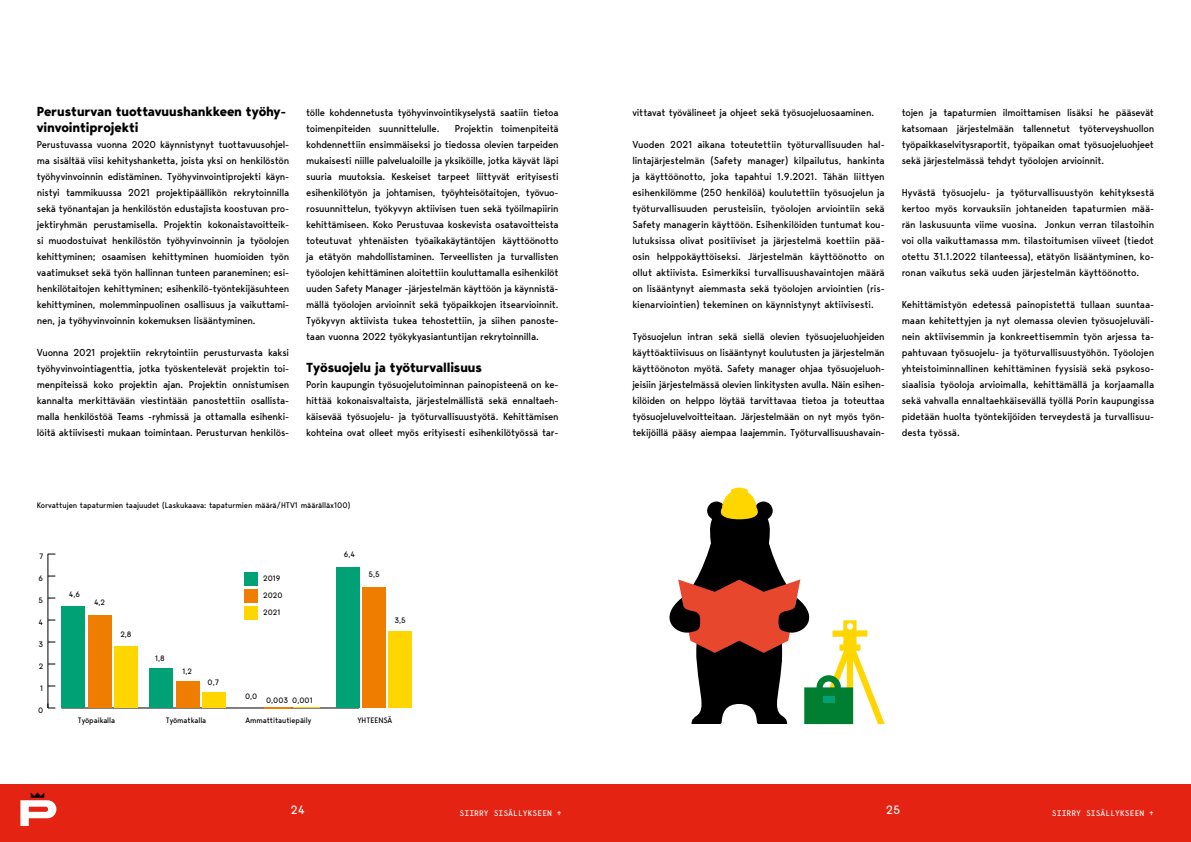
<style>
.page{position:relative;width:1191px;height:842px;background:#fff}
.page>*{position:absolute;margin:0;border:0;box-sizing:border-box;transform-origin:0 0}
.Otsikko_2{font:700 13px/16px "Bergen Text";letter-spacing:-.01em;color:#000}
.t1{font:12px "Bergen Mono";color:#fff}
.Leipis{font:10px/16px "Bergen Text";letter-spacing:-.02em;color:#000;text-align:justify}
.Kuvateksti{font:8px "Bergen Text";letter-spacing:-.01em;color:#000}
.t2{font:8px "Bergen Mono";color:#fff}
.t3{font:7.8px/16.8px "Bergen Text";color:#000}
</style>
<div class="page">
<div style="left:0;top:784px;width:1191px;height:58px;background:#e42313"></div>
<svg style="left:20px;top:793px;width:36px;height:33px"></svg>
<hr style="left:61px;top:708px;width:298px;height:1px;background:#000">
<hr style="left:48px;top:554px;width:1px;height:154px;background:#000">
<svg style="left:48px;top:703px;width:7px;height:6px"></svg>
<div style="left:388px;top:631px;width:24px;height:77px;background:#ffd600"></div>
<div style="left:362px;top:587px;width:24px;height:121px;background:#ef7d00"></div>
<div style="left:336px;top:567px;width:24px;height:141px;background:#00a174"></div>
<div style="left:202px;top:693px;width:24px;height:15px;background:#ffd600"></div>
<div style="left:176px;top:682px;width:24px;height:26px;background:#ef7d00"></div>
<div style="left:150px;top:668px;width:23px;height:40px;background:#00a174"></div>
<div style="left:114px;top:646px;width:24px;height:62px;background:#ffd600"></div>
<div style="left:88px;top:616px;width:24px;height:92px;background:#ef7d00"></div>
<div style="left:62px;top:607px;width:23px;height:101px;background:#00a174"></div>
<svg style="left:264px;top:707px;width:56px;height:2px"></svg>
<div style="left:244px;top:572px;width:14px;height:14px;background:#00a174"></div>
<div style="left:244px;top:589px;width:14px;height:14px;background:#ef7d00"></div>
<div style="left:244px;top:606px;width:14px;height:14px;background:#ffd600"></div>
<svg style="left:669px;top:488px;width:215px;height:236px"></svg>
<p class="Otsikko_2" style="left:37px;top:103px;width:250px">Perusturvan tuottavuushankkeen työhy&shy;vinvointiprojekti</p>
<p class="Leipis" style="left:37px;top:136px;width:254px">Perustuvassa vuonna 2020 käynnistynyt tuottavuusohjel&shy;ma sisältää viisi kehityshanketta, joista yksi on henkilöstön työhyvinvoinnin edistäminen. Työhyvinvointiprojekti käyn&shy;nistyi tammikuussa 2021 projektipäällikön rekrytoinnilla sekä työnantajan ja henkilöstön edustajista koostuvan pro&shy;jektiryhmän perustamisella. Projektin kokonaistavoitteik&shy;si muodostuivat henkilöstön työhyvinvoinnin ja työolojen kehittyminen; osaamisen kehittyminen huomioiden työn vaatimukset sekä työn hallinnan tunteen paraneminen; esi&shy;henkilötaitojen kehittyminen; esihenkilö-työntekijäsuhteen kehittyminen, molemminpuolinen osallisuus ja vaikuttami&shy;nen, ja työhyvinvoinnin kokemuksen lisääntyminen.</p>
<p class="Leipis" style="left:37px;top:344px;width:254px">Vuonna 2021 projektiin rekrytointiin perusturvasta kaksi työhyvinvointiagenttia, jotka työskentelevät projektin toi&shy;menpiteissä koko projektin ajan. Projektin onnistumisen kannalta merkittävään viestintään panostettiin osallista&shy;malla henkilöstöä Teams -ryhmissä ja ottamalla esihenki&shy;löitä aktiivisesti mukaan toimintaan. Perusturvan henkilös-</p>
<p class="Leipis" style="left:306px;top:104px;width:254px">tölle kohdennetusta työhyvinvointikyselystä saatiin tietoa toimenpiteiden suunnittelulle.</p>
<p class="Leipis" style="left:306px;top:120px;width:254px;text-indent:149px">Projektin toimenpiteitä kohdennettiin ensimmäiseksi jo tiedossa olevien tarpeiden mukaisesti niille palvelualoille ja yksiköille, jotka käyvät läpi suuria muutoksia. Keskeiset tarpeet liittyvät erityisesti esihenkilötyön ja johtamisen, työyhteisötaitojen, työvuo&shy;rosuunnittelun, työkyvyn aktiivisen tuen sekä työilmapiirin kehittämiseen. Koko Perustuvaa koskevista osatavoitteista toteutuvat yhtenäisten työaikakäytäntöjen käyttöönotto ja etätyön mahdollistaminen. Terveellisten ja turvallisten työolojen kehittäminen aloitettiin kouluttamalla esihenkilöt uuden Safety Manager -järjestelmän käyttöön ja käynnistä&shy;mällä työolojen arvioinnit sekä työpaikkojen itsearvioinnit.<br>Työkyvyn aktiivista tukea tehostettiin, ja siihen panoste&shy;taan vuonna 2022 työkykyasiantuntijan rekrytoinnilla.</p>
<p class="Otsikko_2" style="left:306px;top:359px;width:177px">Työsuojelu ja työturvallisuus</p>
<p class="Leipis" style="left:306px;top:376px;width:254px">Porin kaupungin työsuojelutoiminnan painopisteenä on ke&shy;hittää kokonaisvaltaista, järjestelmällistä sekä ennaltaeh&shy;käisevää työsuojelu- ja työturvallisuustyötä. Kehittämisen kohteina ovat olleet myös erityisesti esihenkilötyössä tar-</p>
<p class="Kuvateksti" style="left:37px;top:500px;width:315px">Korvattujen tapaturmien taajuudet (Laskukaava: tapaturmien määrä/HTV1 määrälläx100)</p>
<p class="t3" style="left:39px;top:548px;width:6px">7</p>
<p class="t3" style="left:39px;top:570px;width:6px">6</p>
<p class="t3" style="left:39px;top:592px;width:6px">5</p>
<p class="t3" style="left:39px;top:614px;width:6px">4</p>
<p class="t3" style="left:39px;top:636px;width:6px">3</p>
<p class="t3" style="left:39px;top:658px;width:6px">2</p>
<p class="t3" style="left:40px;top:680px;width:4px">1</p>
<p class="t3" style="left:38px;top:702px;width:7px">0</p>
<p class="t3" style="left:69px;top:586px;width:13px">4,6</p>
<p class="t3" style="left:94px;top:594px;width:13px">4,2</p>
<p class="t3" style="left:120px;top:626px;width:13px">2,8</p>
<p class="t3" style="left:155px;top:650px;width:11px">1,8</p>
<p class="t3" style="left:183px;top:662px;width:11px">1,2</p>
<p class="t3" style="left:208px;top:674px;width:13px">0,7</p>
<p class="t3" style="left:263px;top:570px;width:21px">2019<br>2020<br>2021</p>
<p class="t3" style="left:245px;top:688px;width:14px">0,0</p>
<p class="t3" style="left:266px;top:691px;width:48px">0,003 0,001</p>
<p class="t3" style="left:344px;top:546px;width:13px">6,4</p>
<p class="t3" style="left:368px;top:566px;width:13px">5,5</p>
<p class="t3" style="left:394px;top:612px;width:13px">3,5</p>
<p class="t3" style="left:78px;top:712px;width:39px">Työpaikalla</p>
<p class="t3" style="left:166px;top:712px;width:42px">Työmatkalla</p>
<p class="t3" style="left:245px;top:712px;width:68px">Ammattitautiepäily</p>
<p class="t3" style="left:357px;top:712px;width:36px">YHTEENSÄ</p>
<p class="Leipis" style="left:632px;top:104px;width:243px">vittavat työvälineet ja ohjeet sekä työsuojeluosaaminen.</p>
<p class="Leipis" style="left:632px;top:136px;width:254px">Vuoden 2021 aikana toteutettiin työturvallisuuden hal&shy;lintajärjestelmän (Safety manager) kilpailutus, hankinta ja käyttöönotto, joka tapahtui 1.9.2021. Tähän liittyen esihenkilömme (250 henkilöä) koulutettiin työsuojelun ja työturvallisuuden perusteisiin, työolojen arviointiin sekä Safety managerin käyttöön. Esihenkilöiden tuntumat kou&shy;lutuksissa olivat positiiviset ja järjestelmä koettiin pää&shy;osin helppokäyttöiseksi. Järjestelmän käyttöönotto on ollut aktiivista. Esimerkiksi turvallisuushavaintojen määrä on lisääntynyt aiemmasta sekä työolojen arviointien (ris&shy;kienarviointien) tekeminen on käynnistynyt aktiivisesti.</p>
<p class="Leipis" style="left:632px;top:328px;width:254px">Työsuojelun intran sekä siellä olevien työsuojeluohjeiden käyttöaktiivisuus on lisääntynyt koulutusten ja järjestelmän käyttöönoton myötä. Safety manager ohjaa työsuojeluoh&shy;jeisiin järjestelmässä olevien linkitysten avulla. Näin esihen&shy;kilöiden on helppo löytää tarvittavaa tietoa ja toteuttaa työsuojeluvelvoitteitaan. Järjestelmään on nyt myös työn&shy;tekijöillä pääsy aiempaa laajemmin. Työturvallisuushavain-</p>
<p class="Leipis" style="left:901px;top:104px;width:254px">tojen ja tapaturmien ilmoittamisen lisäksi he pääsevät katsomaan järjestelmään tallennetut työterveyshuollon työpaikkaselvitysraportit, työpaikan omat työsuojeluohjeet sekä järjestelmässä tehdyt työolojen arvioinnit.</p>
<p class="Leipis" style="left:901px;top:184px;width:254px">Hyvästä työsuojelu- ja työturvallisuustyön kehityksestä kertoo myös korvauksiin johtaneiden tapaturmien mää&shy;rän laskusuunta viime vuosina. Jonkun verran tilastoihin voi olla vaikuttamassa mm. tilastoitumisen viiveet (tiedot otettu 31.1.2022 tilanteessa), etätyön lisääntyminen, ko&shy;ronan vaikutus sekä uuden järjestelmän käyttöönotto.</p>
<p class="Leipis" style="left:901px;top:296px;width:254px">Kehittämistyön edetessä painopistettä tullaan suuntaa&shy;maan kehitettyjen ja nyt olemassa olevien työsuojeluväli&shy;nein aktiivisemmin ja konkreettisemmin työn arjessa ta&shy;pahtuvaan työsuojelu- ja työturvallisuustyöhön. Työolojen yhteistoiminnallinen kehittäminen fyysisiä sekä psykoso&shy;siaalisia työoloja arvioimalla, kehittämällä ja korjaamalla sekä vahvalla ennaltaehkäisevällä työllä Porin kaupungissa pidetään huolta työntekijöiden terveydestä ja turvallisuu&shy;desta työssä.</p>
<p class="t1" style="left:290px;top:801px;width:16px">24</p>
<p class="t2" style="left:459px;top:808px;width:104px">SIIRRY SISÄLLYKSEEN ↑</p>
<p class="t1" style="left:886px;top:801px;width:16px">25</p>
<p class="t2" style="left:1052px;top:808px;width:104px">SIIRRY SISÄLLYKSEEN ↑</p>
</div>
